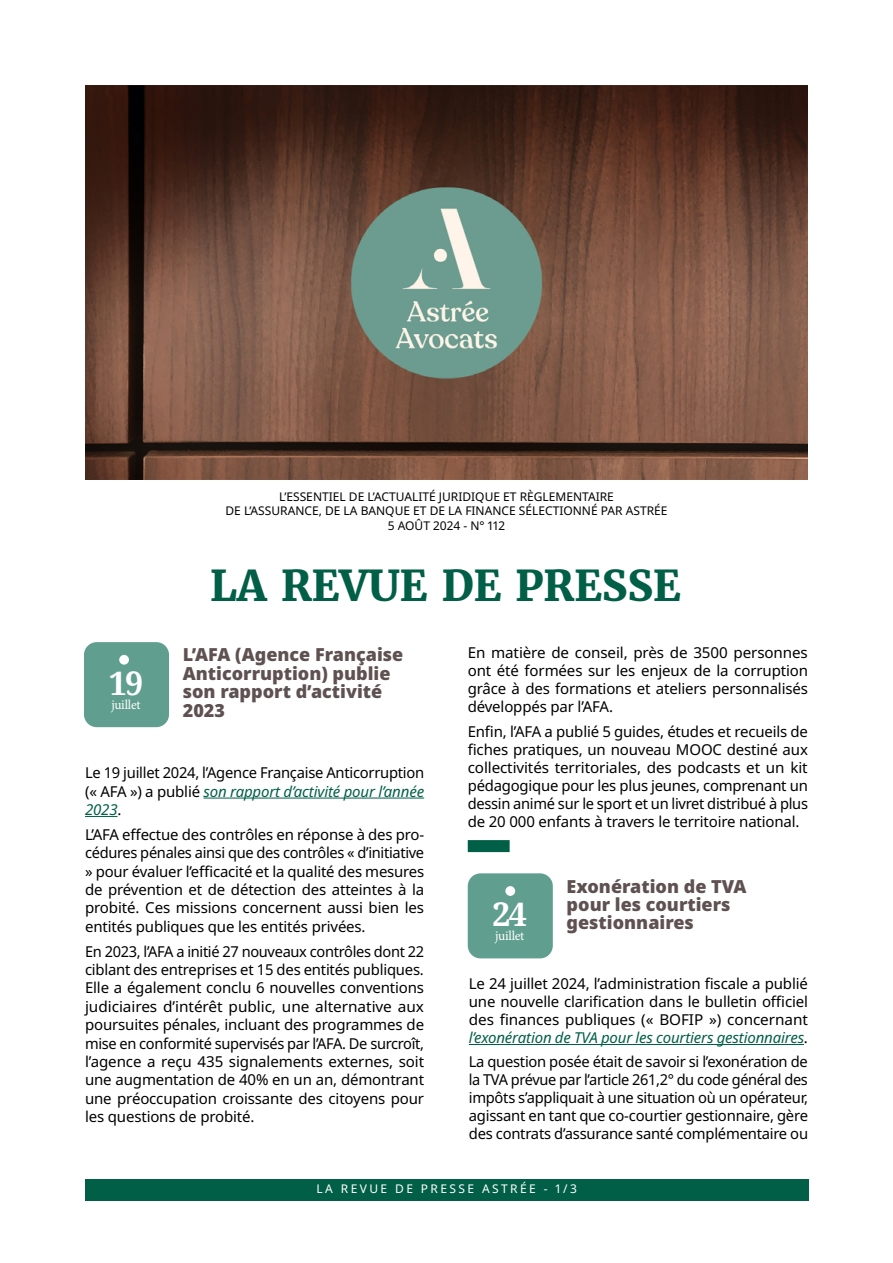
<style>
.page{position:relative;width:893px;height:1263px;background:#fff}
.page>*{position:absolute;margin:0;border:0;box-sizing:border-box;transform-origin:0 0}
.t1{font:900 42px "Merriweather";color:#005f46}
.t2{font:700 32.4px "Noto Serif";color:#fff}
.t3{font:900 18px/18.5px "Noto Sans";color:#5f5151}
.t4{font:15px/18.5px "Noto Sans";letter-spacing:-.01em;color:#000;text-align:justify}
.t5{font:13.5px "Minion Pro";letter-spacing:-.02em;color:#fff}
.t6{font:12px/14.4px "Noto Sans";color:#000;text-align:center}
.t7{font:12px "Noto Sans";letter-spacing:.2em;color:#fff}
.s1{font-style:italic;color:#005f46}
</style>
<div class="page">
<img style="left:85px;top:86px;width:723px;height:394px">
<div style="left:85px;top:1179px;width:724px;height:21px;background:#005f46"></div>
<hr style="left:204px;top:798px;width:220px;height:1px;background:#005f46">
<hr style="left:85px;top:816px;width:32px;height:1px;background:#005f46">
<div style="left:84px;top:642px;width:85px;height:85px;background:#609e8f;border-radius:13px"></div>
<div style="left:119px;top:655px;width:10px;height:10px;background:#fff;border-radius:50%"></div>
<div style="left:468px;top:840px;width:42px;height:12px;background:#005f46"></div>
<hr style="left:469px;top:1044px;width:335px;height:1px;background:#005f46">
<div style="left:468px;top:873px;width:85px;height:85px;background:#609e8f;border-radius:13px"></div>
<div style="left:505px;top:886px;width:10px;height:10px;background:#fff;border-radius:50%"></div>
<p class="t6" style="left:225px;top:489px;width:444px">L’ESSENTIEL DE L’ACTUALITÉ JURIDIQUE ET RÈGLEMENTAIRE<br>DE L’ASSURANCE, DE LA BANQUE ET DE LA FINANCE SÉLECTIONNÉ PAR ASTRÉE<br>5 AOÛT 2024 - N° 112</p>
<h1 class="t1" style="left:210px;top:557px;width:472px">LA REVUE DE PRESSE</h1>
<h2 class="t2" style="left:109px;top:661px;width:36px">19</h2>
<p class="t5" style="left:111px;top:695px;width:31px">juillet</p>
<p class="t3" style="left:183px;top:646px;width:222px">L’AFA (Agence Française<br>Anticorruption) publie son rapport d’activité<br>2023</p>
<p class="t4" style="left:85px;top:764px;width:341px">Le 19 juillet 2024, l’Agence Française Anticorruption (« AFA ») a publié <span class="s1">son rapport d’activité pour l’année 2023</span>.</p>
<p class="t4" style="left:85px;top:825px;width:341px">L’AFA effectue des contrôles en réponse à des pro&shy;cédures pénales ainsi que des contrôles « d’initiative » pour évaluer l’efficacité et la qualité des mesures de prévention et de détection des atteintes à la probité. Ces missions concernent aussi bien les entités publiques que les entités privées.</p>
<p class="t4" style="left:85px;top:942px;width:341px">En 2023, l’AFA a initié 27 nouveaux contrôles dont 22 ciblant des entreprises et 15 des entités publiques.<br>Elle a également conclu 6 nouvelles conventions judiciaires d’intérêt public, une alternative aux poursuites pénales, incluant des programmes de mise en conformité supervisés par l’AFA. De surcroît, l’agence a reçu 435 signalements externes, soit une augmentation de 40% en un an, démontrant une préoccupation croissante des citoyens pour les questions de probité.</p>
<p class="t4" style="left:468px;top:644px;width:342px;line-height:18px">En matière de conseil, près de 3500 personnes ont été formées sur les enjeux de la corruption grâce à des formations et ateliers personnalisés développés par l’AFA.</p>
<p class="t4" style="left:468px;top:722px;width:342px;line-height:18px">Enfin, l’AFA a publié 5 guides, études et recueils de fiches pratiques, un nouveau MOOC destiné aux collectivités territoriales, des podcasts et un kit pédagogique pour les plus jeunes, comprenant un dessin animé sur le sport et un livret distribué à plus de 20 000 enfants à travers le territoire national.</p>
<h2 class="t2" style="left:492px;top:892px;width:36px">24</h2>
<p class="t5" style="left:495px;top:926px;width:31px">juillet</p>
<p class="t3" style="left:567px;top:877px;width:181px;line-height:18px">Exonération de TVA pour les courtiers gestionnaires</p>
<p class="t4" style="left:469px;top:975px;width:341px;line-height:18px">Le 24 juillet 2024, l’administration fiscale a publié une nouvelle clarification dans le bulletin officiel des finances publiques (« BOFIP ») concernant <span class="s1">l’exonération de TVA pour les courtiers gestionnaires</span>.</p>
<p class="t4" style="left:469px;top:1053px;width:341px;line-height:18px">La question posée était de savoir si l’exonération de la TVA prévue par l’article 261,2° du code général des impôts s’appliquait à une situation où un opérateur, agissant en tant que co-courtier gestionnaire, gère des contrats d’assurance santé complémentaire ou</p>
<p class="t7" style="left:317px;top:1182px;width:262px">LA REVUE DE PRESSE ASTRÉE - 1/3</p>
</div>
